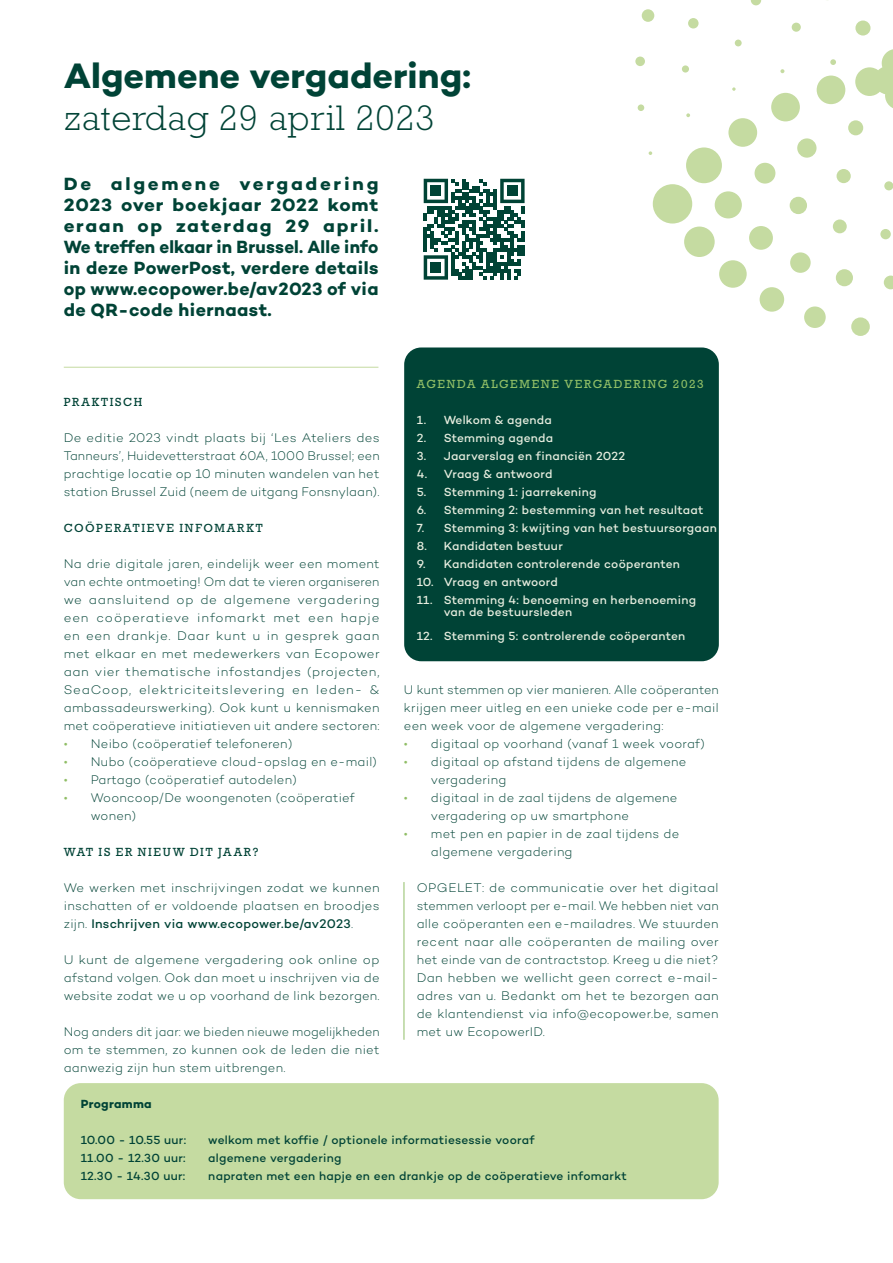
<style>
.page{position:relative;width:893px;height:1263px;background:#fff}
.page>*{position:absolute;margin:0;border:0;box-sizing:border-box;transform-origin:0 0}
.t1{font:700 36px "Campton";color:#004336}
.t2{font:300 36px "Rockwell Std";letter-spacing:.025em;color:#004336}
.t3{font:700 18px/21px "Campton";letter-spacing:.02em;color:#004336;text-align:justify;scale:1.05 1}
.t4{font:300 12.75px/18px "Campton";letter-spacing:.02em;color:#004336;text-align:justify}
.t5{font:500 12px/12px "Campton";letter-spacing:.02em;color:#e7eddf}
.t6{font:500 12px "Campton";letter-spacing:.02em;color:#004336}
.t7{font:12px "Rockwell Std";letter-spacing:.145em;color:#004336}
.t8{font:12px "Rockwell Std";letter-spacing:.14em;color:#90be66}
.t9{font:700 12px "Campton";letter-spacing:.025em;color:#004336}
.s1{color:#90be66}
.s2{font-weight:500}
</style>
<div class="page">
<div style="left:653px;top:184px;width:39px;height:40px;background:#c5dba1;border-radius:50%"></div>
<div style="left:684px;top:227px;width:31px;height:30px;background:#c5dba1;border-radius:50%"></div>
<div style="left:719px;top:260px;width:28px;height:28px;background:#c5dba1;border-radius:50%"></div>
<div style="left:760px;top:287px;width:24px;height:25px;background:#c5dba1;border-radius:50%"></div>
<div style="left:804px;top:306px;width:22px;height:22px;background:#c5dba1;border-radius:50%"></div>
<div style="left:851px;top:317px;width:19px;height:19px;background:#c5dba1;border-radius:50%"></div>
<div style="left:642px;top:9px;width:12px;height:13px;background:#c5dba1;border-radius:50%"></div>
<div style="left:635px;top:57px;width:10px;height:9px;background:#c5dba1;border-radius:50%"></div>
<div style="left:638px;top:104px;width:6px;height:7px;background:#c5dba1;border-radius:50%"></div>
<svg style="left:649px;top:151px;width:3px;height:4px"></svg>
<div style="left:686px;top:147px;width:36px;height:36px;background:#c5dba1;border-radius:50%"></div>
<div style="left:715px;top:191px;width:27px;height:27px;background:#c5dba1;border-radius:50%"></div>
<div style="left:749px;top:226px;width:24px;height:24px;background:#c5dba1;border-radius:50%"></div>
<div style="left:790px;top:252px;width:21px;height:21px;background:#c5dba1;border-radius:50%"></div>
<div style="left:836px;top:269px;width:17px;height:17px;background:#c5dba1;border-radius:50%"></div>
<svg style="left:884px;top:276px;width:9px;height:13px"></svg>
<div style="left:688px;top:18px;width:11px;height:11px;background:#c5dba1;border-radius:50%"></div>
<div style="left:682px;top:65px;width:7px;height:8px;background:#c5dba1;border-radius:50%"></div>
<svg style="left:686px;top:113px;width:4px;height:4px"></svg>
<div style="left:728px;top:118px;width:29px;height:29px;background:#c5dba1;border-radius:50%"></div>
<div style="left:754px;top:163px;width:21px;height:21px;background:#c5dba1;border-radius:50%"></div>
<div style="left:790px;top:197px;width:17px;height:17px;background:#c5dba1;border-radius:50%"></div>
<div style="left:833px;top:219px;width:14px;height:14px;background:#c5dba1;border-radius:50%"></div>
<div style="left:880px;top:229px;width:11px;height:10px;background:#c5dba1;border-radius:50%"></div>
<svg style="left:751px;top:0;width:10px;height:5px"></svg>
<div style="left:735px;top:40px;width:7px;height:6px;background:#c5dba1;border-radius:50%"></div>
<svg style="left:732px;top:87px;width:4px;height:4px"></svg>
<div style="left:771px;top:93px;width:29px;height:28px;background:#c5dba1;border-radius:50%"></div>
<div style="left:797px;top:138px;width:19px;height:20px;background:#c5dba1;border-radius:50%"></div>
<div style="left:836px;top:169px;width:15px;height:14px;background:#c5dba1;border-radius:50%"></div>
<div style="left:884px;top:181px;width:9px;height:9px;background:#c5dba1;border-radius:50%"></div>
<div style="left:792px;top:23px;width:9px;height:9px;background:#c5dba1;border-radius:50%"></div>
<svg style="left:780px;top:69px;width:4px;height:4px"></svg>
<div style="left:817px;top:76px;width:28px;height:28px;background:#c5dba1;border-radius:50%"></div>
<div style="left:848px;top:120px;width:15px;height:15px;background:#c5dba1;border-radius:50%"></div>
<div style="left:855px;top:21px;width:15px;height:15px;background:#c5dba1;border-radius:50%"></div>
<svg style="left:830px;top:59px;width:6px;height:6px"></svg>
<svg style="left:855px;top:49px;width:38px;height:59px"></svg>
<hr style="left:64px;top:367px;width:314px;height:1px;background:#c5dba1">
<div style="left:404px;top:347px;width:315px;height:314px;background:#004336;border-radius:17px"></div>
<div style="left:64px;top:1083px;width:655px;height:116px;background:#c5dba1;border-radius:17px"></div>
<hr style="left:404px;top:882px;width:1px;height:158px;background:#90be66">
<svg style="left:424px;top:179px;width:101px;height:101px"></svg>
<div style="left:431px;top:186px;width:10px;height:10px;background:#004335"></div>
<div style="left:507px;top:186px;width:11px;height:10px;background:#004335"></div>
<div style="left:431px;top:262px;width:10px;height:11px;background:#004335"></div>
<h1 class="t1" style="left:64px;top:53px;width:409px">Algemene vergadering:</h1>
<h1 class="t2" style="left:64px;top:98px;width:372px">zaterdag 29 april 2023</h1>
<h2 class="t3" style="left:64px;top:173px;width:301px">De algemene vergadering 2023 over boekjaar 2022 komt eraan op zaterdag 29 april.<br>We treffen elkaar in Brussel. Alle info in deze PowerPost, verdere details op www.ecopower.be/av2023 of via de QR-code hiernaast.</h2>
<p class="t8" style="left:417px;top:377px;width:288px">AGENDA ALGEMENE VERGADERING 2023</p>
<p class="t5" style="left:417px;top:413px;width:137px">1. Welkom &amp; agenda</p>
<p class="t5" style="left:417px;top:431px;width:138px">2. Stemming agenda</p>
<p class="t5" style="left:417px;top:449px;width:210px">3. Jaarverslag en financiën 2022</p>
<p class="t5" style="left:417px;top:467px;width:137px">4. Vraag &amp; antwoord</p>
<p class="t5" style="left:417px;top:485px;width:181px">5. Stemming 1: jaarrekening</p>
<p class="t5" style="left:417px;top:503px;width:288px">6. Stemming 2: bestemming van het resultaat</p>
<p class="t5" style="left:417px;top:521px;width:302px">7. Stemming 3: kwijting van het bestuursorgaan</p>
<p class="t5" style="left:417px;top:539px;width:148px">8. Kandidaten bestuur</p>
<p class="t5" style="left:417px;top:557px;width:265px">9. Kandidaten controlerende coöperanten</p>
<p class="t5" style="left:417px;top:575px;width:143px">10. Vraag en antwoord</p>
<p class="t5" style="left:444px;top:593px;width:254px;text-indent:-27px">11. Stemming 4: benoeming en herbenoeming van de bestuursleden</p>
<p class="t5" style="left:417px;top:629px;width:270px">12. Stemming 5: controlerende coöperanten</p>
<p class="t7" style="left:64px;top:395px;width:80px">PRAKTISCH</p>
<p class="t4" style="left:64px;top:428px;width:317px">De editie 2023 vindt plaats bij ‘Les Ateliers des Tanneurs’, Huidevetterstraat 60A, 1000 Brussel; een prachtige locatie op 10 minuten wandelen van het station Brussel Zuid (neem de uitgang Fonsnylaan).</p>
<p class="t7" style="left:64px;top:521px;width:200px">COÖPERATIEVE INFOMARKT</p>
<p class="t4" style="left:64px;top:554px;width:317px">Na drie digitale jaren, eindelijk weer een moment van echte ontmoeting! Om dat te vieren organiseren we aansluitend op de algemene vergadering een coöperatieve infomarkt met een hapje en een drankje. Daar kunt u in gesprek gaan met elkaar en met medewerkers van Ecopower aan vier thematische infostandjes (projecten, SeaCoop, elektriciteitslevering en leden- &amp; ambassadeurswerking). Ook kunt u kennismaken met coöperatieve initiatieven uit andere sectoren:</p>
<p class="t4" style="left:64px;top:734px;width:230px"><span class="s1">•</span> Neibo (coöperatief telefoneren)</p>
<p class="t4" style="left:64px;top:752px;width:315px"><span class="s1">•</span> Nubo (coöperatieve cloud-opslag en e-mail)</p>
<p class="t4" style="left:64px;top:770px;width:234px"><span class="s1">•</span> Partago (coöperatief autodelen)</p>
<p class="t4" style="left:91px;top:788px;width:266px;text-indent:-27px"><span class="s1">•</span> Wooncoop/De woongenoten (coöperatief wonen)</p>
<p class="t7" style="left:64px;top:845px;width:196px">WAT IS ER NIEUW DIT JAAR?</p>
<p class="t4" style="left:64px;top:878px;width:317px">We werken met inschrijvingen zodat we kunnen inschatten of er voldoende plaatsen en broodjes zijn. <span class="s2">Inschrijven via www.ecopower.be/av2023</span>.</p>
<p class="t4" style="left:64px;top:950px;width:317px">U kunt de algemene vergadering ook online op afstand volgen. Ook dan moet u inschrijven via de website zodat we u op voorhand de link bezorgen.</p>
<p class="t4" style="left:64px;top:1022px;width:317px">Nog anders dit jaar: we bieden nieuwe mogelijkheden om te stemmen, zo kunnen ook de leden die niet aanwezig zijn hun stem uitbrengen.</p>
<p class="t9" style="left:81px;top:1096px;width:72px">Programma</p>
<p class="t6" style="left:81px;top:1132px;width:107px">10.00 - 10.55 uur:</p>
<p class="t6" style="left:208px;top:1132px;width:328px">welkom met koffie / optionele informatiesessie vooraf</p>
<p class="t6" style="left:81px;top:1150px;width:106px">11.00 - 12.30 uur:</p>
<p class="t6" style="left:208px;top:1150px;width:135px">algemene vergadering</p>
<p class="t6" style="left:81px;top:1168px;width:106px">12.30 - 14.30 uur:</p>
<p class="t6" style="left:208px;top:1168px;width:420px">napraten met een hapje en een drankje op de coöperatieve infomarkt</p>
<p class="t4" style="left:404px;top:680px;width:316px">U kunt stemmen op vier manieren. Alle coöperanten krijgen meer uitleg en een unieke code per e-mail een week voor de algemene vergadering:</p>
<p class="t4" style="left:404px;top:734px;width:302px"><span class="s1">•</span> digitaal op voorhand (vanaf 1 week vooraf)</p>
<p class="t4" style="left:431px;top:752px;width:257px;text-indent:-27px"><span class="s1">•</span> digitaal op afstand tijdens de algemene vergadering</p>
<p class="t4" style="left:431px;top:788px;width:248px;text-indent:-27px"><span class="s1">•</span> digitaal in de zaal tijdens de algemene vergadering op uw smartphone</p>
<p class="t4" style="left:431px;top:824px;width:250px;text-indent:-27px"><span class="s1">•</span> met pen en papier in de zaal tijdens de algemene vergadering</p>
<p class="t4" style="left:417px;top:878px;width:304px">OPGELET: de communicatie over het digitaal stemmen verloopt per e-mail. We hebben niet van alle coöperanten een e-mailadres. We stuurden recent naar alle coöperanten de mailing over het einde van de contractstop. Kreeg u die niet?<br>Dan hebben we wellicht geen correct e-mail&shy;adres van u. Bedankt om het te bezorgen aan de klantendienst via info@ecopower.be, samen met uw EcopowerID.</p>
</div>
